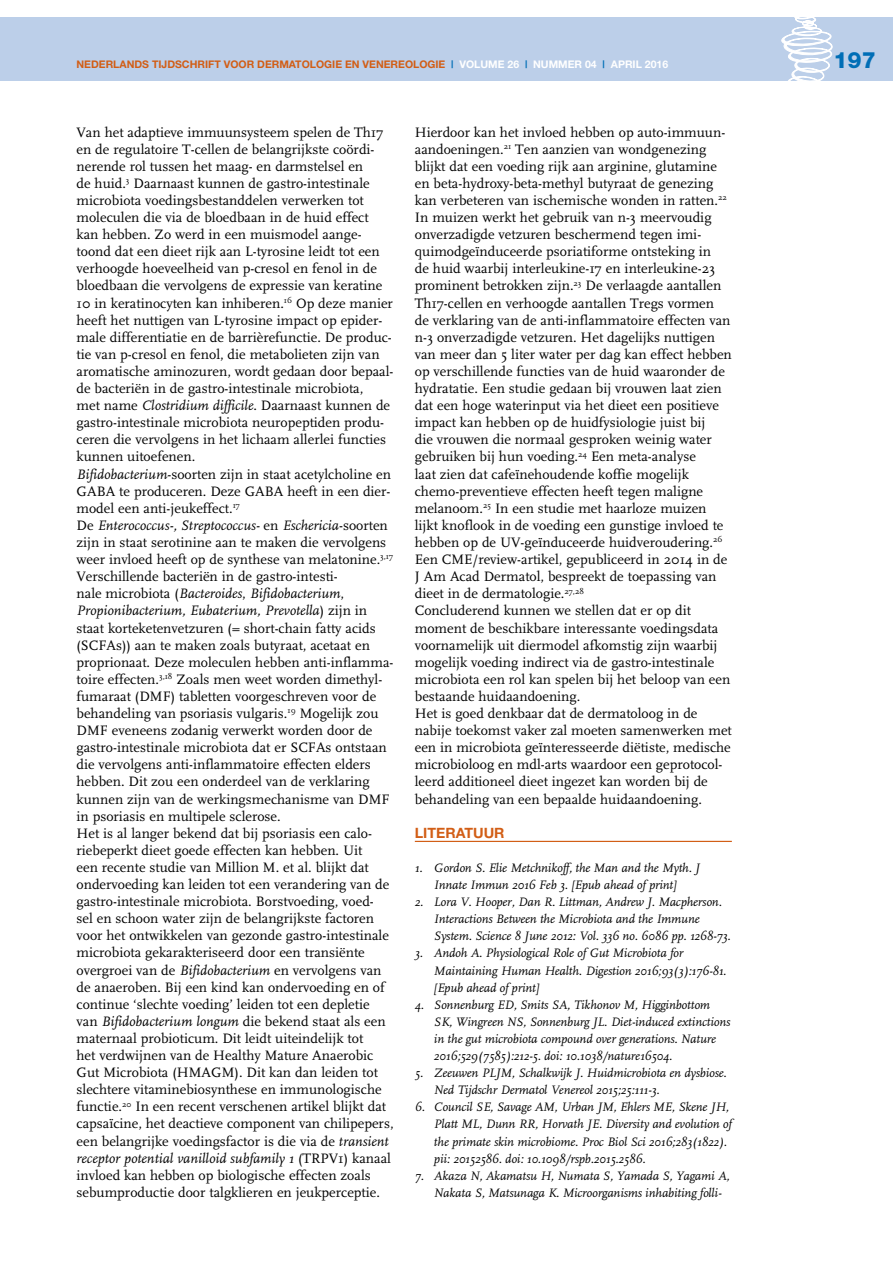
<style>
.page{position:relative;width:893px;height:1263px;background:#fff}
.page>*{position:absolute;margin:0;border:0;box-sizing:border-box;transform-origin:0 0}
.t1{font:800 22.5px "Helvetica Neue";color:#006eb6}
.t2{font:14.25px/17.1px "FF Scala";color:#000}
.t3{font:700 14.25px "Helvetica Neue";color:#d25e16}
.t4{font:italic 12.75px/17.1px "FF Scala";letter-spacing:-.01em;color:#000}
.t5{font:700 10.5px "Helvetica Neue";color:#d25e16}
.t6{font:700 10.5px "Helvetica Neue";color:#fff}
.s1{color:#006eb6}
.s2{color:#fff}
.s3{font-style:italic}
</style>
<div class="page">
<div style="left:0;top:17px;width:893px;height:64px;background:#bccfe9"></div>
<svg style="left:781px;top:17px;width:51px;height:64px"></svg>
<hr style="left:415px;top:841px;width:317px;height:1px;background:#d25e16">
<p class="t5" style="left:77px;top:58px;width:555px">NEDERLANDS TIJDSCHRIFT VOOR DERMATOLOGIE EN VENEREOLOGIE <span class="s1">|</span> <span class="s2">VOLUME 26</span> <span class="s1">|</span> <span class="s2">NUMMER 04</span> <span class="s1">|</span> <span class="s2">APRIL</span></p>
<p class="t6" style="left:645px;top:58px;width:25px">2016</p>
<p class="t1" style="left:833px;top:47px;width:44px">197</p>
<p class="t2" style="left:77px;top:124px;width:319px">Van het adaptieve immuunsysteem spelen de Th17 en de regulatoire T-cellen de belangrijkste coördi&shy;nerende rol tussen het maag- en darmstelsel en<br>de huid.<sup>3</sup> Daarnaast kunnen de gastro-intestinale microbiota voedingsbestanddelen verwerken tot moleculen die via de bloedbaan in de huid effect kan hebben. Zo werd in een muismodel aange&shy;toond dat een dieet rijk aan L-tyrosine leidt tot een verhoogde hoeveelheid van p-cresol en fenol in de bloedbaan die vervolgens de expressie van keratine 10 in keratinocyten kan inhiberen.<sup>16</sup> Op deze manier heeft het nuttigen van L-tyrosine impact op epider&shy;male differentiatie en de barrièrefunctie. De produc&shy;tie van p-cresol en fenol, die metabolieten zijn van aromatische aminozuren, wordt gedaan door bepaal&shy;de bacteriën in de gastro-intestinale microbiota,<br>met name <span class="s3">Clostridium difficile</span>. Daarnaast kunnen de gastro-intestinale microbiota neuropeptiden produ&shy;ceren die vervolgens in het lichaam allerlei functies kunnen uitoefenen.<br><span class="s3">Bifidobacterium</span>-soorten zijn in staat acetylcholine en GABA te produceren. Deze GABA heeft in een dier&shy;model een anti-jeukeffect.<sup>17<br></sup>De <span class="s3">Enterococcus-, Streptococcus-</span> en <span class="s3">Eschericia</span>-soorten zijn in staat serotinine aan te maken die vervolgens weer invloed heeft op de synthese van melatonine.<sup>3,17<br></sup>Verschillende bacteriën in de gastro-intesti-<br>nale microbiota (<span class="s3">Bacteroides</span>, <span class="s3">Bifidobacterium</span>, <span class="s3">Propionibacterium, Eubaterium, Prevotella</span>) zijn in staat korteketenvetzuren (= short-chain fatty acids (SCFAs)) aan te maken zoals butyraat, acetaat en proprionaat. Deze moleculen hebben anti-inflamma&shy;toire effecten.<sup>3,18</sup> Zoals men weet worden dimethyl&shy;fumaraat (DMF) tabletten voorgeschreven voor de behandeling van psoriasis vulgaris.<sup>19</sup> Mogelijk zou DMF eveneens zodanig verwerkt worden door de gastro-intestinale microbiota dat er SCFAs ontstaan die vervolgens anti-inflammatoire effecten elders hebben. Dit zou een onderdeel van de verklaring kunnen zijn van de werkingsmechanisme van DMF in psoriasis en multipele sclerose.<br>Het is al langer bekend dat bij psoriasis een calo&shy;riebeperkt dieet goede effecten kan hebben. Uit<br>een recente studie van Million M. et al. blijkt dat ondervoeding kan leiden tot een verandering van de gastro-intestinale microbiota. Borstvoeding, voed&shy;sel en schoon water zijn de belangrijkste factoren voor het ontwikkelen van gezonde gastro-intestinale microbiota gekarakteriseerd door een transiënte overgroei van de <span class="s3">Bifidobacterium</span> en vervolgens van de anaeroben. Bij een kind kan ondervoeding en of continue ‘slechte voeding’ leiden tot een depletie van <span class="s3">Bifidobacterium longum</span> die bekend staat als een maternaal probioticum. Dit leidt uiteindelijk tot<br>het verdwijnen van de Healthy Mature Anaerobic Gut Microbiota (HMAGM). Dit kan dan leiden tot slechtere vitaminebiosynthese en immunologische functie.<sup>20</sup> In een recent verschenen artikel blijkt dat capsaïcine, het deactieve component van chilipepers, een belangrijke voedingsfactor is die via de <span class="s3">transient receptor potential vanilloid subfamily 1</span> (TRPV1) kanaal invloed kan hebben op biologische effecten zoals sebumproductie door talgklieren en jeukperceptie.</p>
<p class="t2" style="left:415px;top:124px;width:318px">Hierdoor kan het invloed hebben op auto-immuun&shy;aandoeningen.<sup>21</sup> Ten aanzien van wondgenezing blijkt dat een voeding rijk aan arginine, glutamine en beta-hydroxy-beta-methyl butyraat de genezing kan verbeteren van ischemische wonden in ratten.<sup>22<br></sup>In muizen werkt het gebruik van n-3 meervoudig onverzadigde vetzuren beschermend tegen imi&shy;quimodgeïnduceerde psoriatiforme ontsteking in<br>de huid waarbij interleukine-17 en interleukine-23 prominent betrokken zijn.<sup>23</sup> De verlaagde aantallen Th17-cellen en verhoogde aantallen Tregs vormen de verklaring van de anti-inflammatoire effecten van n-3 onverzadigde vetzuren. Het dagelijks nuttigen van meer dan 5 liter water per dag kan effect hebben op verschillende functies van de huid waaronder de hydratatie. Een studie gedaan bij vrouwen laat zien dat een hoge waterinput via het dieet een positieve impact kan hebben op de huidfysiologie juist bij<br>die vrouwen die normaal gesproken weinig water gebruiken bij hun voeding.<sup>24</sup> Een meta-analyse<br>laat zien dat cafeïnehoudende koffie mogelijk chemo-preventieve effecten heeft tegen maligne melanoom.<sup>25</sup> In een studie met haarloze muizen lijkt knoflook in de voeding een gunstige invloed te hebben op de UV-geïnduceerde huidveroudering.<sup>26<br></sup>Een CME/review-artikel, gepubliceerd in 2014 in de J Am Acad Dermatol, bespreekt de toepassing van dieet in de dermatologie.<sup>27,28<br></sup>Concluderend kunnen we stellen dat er op dit moment de beschikbare interessante voedingsdata voornamelijk uit diermodel afkomstig zijn waarbij mogelijk voeding indirect via de gastro-intestinale microbiota een rol kan spelen bij het beloop van een bestaande huidaandoening.<br>Het is goed denkbaar dat de dermatoloog in de nabije toekomst vaker zal moeten samenwerken met een in microbiota geïnteresseerde diëtiste, medische microbioloog en mdl-arts waardoor een geprotocol&shy;leerd additioneel dieet ingezet kan worden bij de behandeling van een bepaalde huidaandoening.</p>
<p class="t3" style="left:415px;top:824px;width:19px">LITERATUUR</p>
<p class="t4" style="left:415px;top:860px;width:287px;text-align:center">1. Gordon S. Elie Metchnikoff, the Man and the Myth. J<br>Innate Immun 2016 Feb 3. [Epub ahead of print]</p>
<p class="t4" style="left:434px;top:894px;width:298px;text-indent:-19px">2. Lora V. Hooper, Dan R. Littman, Andrew J. Macpherson.<br>Interactions Between the Microbiota and the Immune<br>System. Science 8 June 2012: Vol. 336 no. 6086 pp. 1268-73.</p>
<p class="t4" style="left:434px;top:945px;width:294px;text-indent:-19px">3. Andoh A. Physiological Role of Gut Microbiota for<br>Maintaining Human Health. Digestion 2016;93(3):176-81. [Epub ahead of print]</p>
<p class="t4" style="left:434px;top:996px;width:298px;text-indent:-19px">4. Sonnenburg ED, Smits SA, Tikhonov M, Higginbottom SK, Wingreen NS, Sonnenburg JL. Diet-induced extinctions in the gut microbiota compound over generations. Nature 2016;529(7585):212-5. doi: 10.1038/nature16504.</p>
<p class="t4" style="left:434px;top:1065px;width:294px;text-indent:-19px">5. Zeeuwen PLJM, Schalkwijk J. Huidmicrobiota en dysbiose.<br>Ned Tijdschr Dermatol Venereol 2015;25:111-3.</p>
<p class="t4" style="left:434px;top:1099px;width:299px;text-indent:-19px">6. Council SE, Savage AM, Urban JM, Ehlers ME, Skene JH, Platt ML, Dunn RR, Horvath JE. Diversity and evolution of the primate skin microbiome. Proc Biol Sci 2016;283(1822). pii: 20152586. doi: 10.1098/rspb.2015.2586.</p>
<p class="t4" style="left:434px;top:1167px;width:297px;text-indent:-19px">7. Akaza N, Akamatsu H, Numata S, Yamada S, Yagami A,<br>Nakata S, Matsunaga K. Microorganisms inhabiting folli-</p>
</div>
